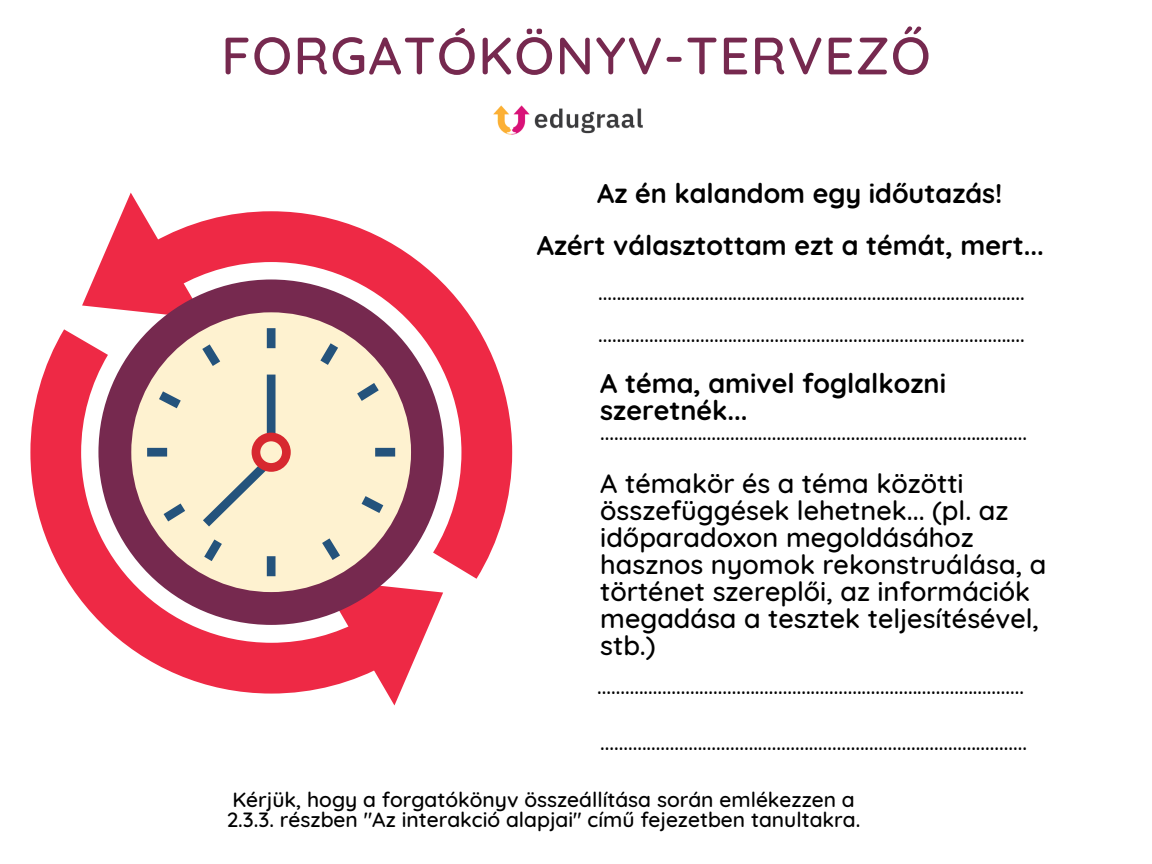
<style>
.page{position:relative;width:1152px;height:864px;background:#fff}
.page>*{position:absolute;margin:0;border:0;box-sizing:border-box;transform-origin:0 0}
.t1{font:500 52.5px "Quicksand";letter-spacing:.025em;color:#76294f}
.t2{font:500 27px/27px "Quicksand";color:#000}
.t3{font:700 27px/27px "Quicksand";color:#000}
.t4{font:500 21px "Quicksand";color:#000}
</style>
<div class="page">
<img style="left:493px;top:105px;width:150px;height:30px">
<svg style="left:30px;top:329px;width:365px;height:377px"></svg>
<svg style="left:443px;top:283px;width:70px;height:296px"></svg>
<svg style="left:82px;top:193px;width:361px;height:512px"></svg>
<div style="left:252px;top:433px;width:39px;height:39px;border:9px solid #d7282f;border-radius:50%"></div>
<p class="t1" style="left:221px;top:22px;width:711px">FORGATÓKÖNYV-TERVEZŐ</p>
<p class="t3" style="left:597px;top:179px;width:407px">Az én kalandom egy időutazás!</p>
<p class="t3" style="left:537px;top:232px;width:509px">Azért választottam ezt a témát, mert...</p>
<p class="t4" style="left:598px;top:279px;width:428px">............................................................................................</p>
<p class="t4" style="left:598px;top:321px;width:428px">............................................................................................</p>
<p class="t3" style="left:600px;top:370px;width:347px">A téma, amivel foglalkozni szeretnék...</p>
<p class="t4" style="left:600px;top:419px;width:428px">............................................................................................</p>
<p class="t2" style="left:600px;top:469px;width:447px">A témakör és a téma közötti összefüggések lehetnek... (pl. az időparadoxon megoldásához hasznos nyomok rekonstruálása, a történet szereplői, az információk megadása a tesztek teljesítésével, stb.)</p>
<p class="t4" style="left:597px;top:673px;width:428px">............................................................................................</p>
<p class="t4" style="left:600px;top:729px;width:428px">............................................................................................</p>
<p class="t4" style="left:232px;top:786px;width:624px">Kérjük, hogy a forgatókönyv összeállítása során emlékezzen a</p>
<p class="t4" style="left:227px;top:806px;width:635px">2.3.3. részben "Az interakció alapjai" című fejezetben tanultakra.</p>
</div>
